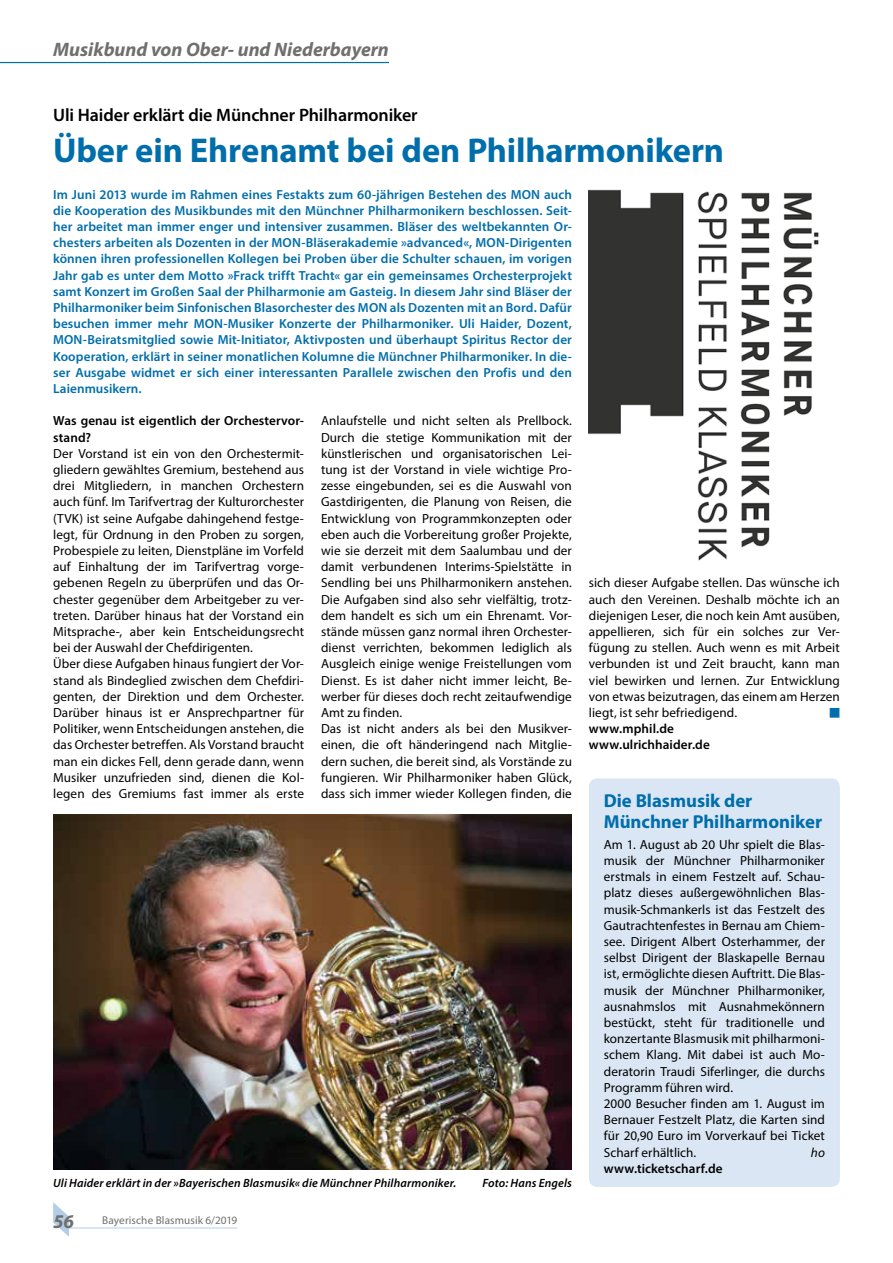
<style>
.page{position:relative;width:893px;height:1263px;background:#fff}
.page>*{position:absolute;margin:0;border:0;box-sizing:border-box;transform-origin:0 0}
.t1{font:700 34.5px "Myriad Pro";letter-spacing:-.005em;color:#006eab}
.t2{font:italic 700 19.5px "Myriad Pro";color:#6f6f6e}
.t3{font:700 18.75px/21px "Myriad Pro";color:#006eab}
.t4{font:600 18px "Myriad Pro";letter-spacing:-.005em;color:#000}
.t5{font:13.2px/16.2px "Myriad Pro";letter-spacing:.005em;color:#000}
.t6{font:600 13.2px/16.2px "Myriad Pro";letter-spacing:.01em;color:#006eab;text-align:justify}
.t7{font:600 13.2px/16.2px "Myriad Pro";letter-spacing:.005em;color:#000}
.t8{font:italic 13.2px "Myriad Pro";color:#000}
.t9{font:italic 600 12px "Myriad Pro";letter-spacing:.01em;color:#000}
.t10{font:11.25px "Myriad Pro";letter-spacing:.005em;color:#6f6f6e}
.t11{font:10.5px "Zapf Dingbats IT Cby BT";color:#006eab}
</style>
<div class="page">
<hr style="left:66px;top:1227px;width:171px;height:1px;background:#b4cde7">
<svg style="left:53px;top:1202px;width:16px;height:35px"></svg>
<hr style="left:0;top:62px;width:389px;height:1px;background:#006eab">
<img style="left:53px;top:814px;width:519px;height:355px">
<img style="left:589px;top:189px;width:230px;height:372px">
<div style="left:589px;top:778px;width:251px;height:409px;background:#dae6f3;border-radius:9px"></div>
<h2 class="t2" style="left:53px;top:36px;width:337px">Musikbund von Ober- und Niederbayern</h2>
<h3 class="t4" style="left:53px;top:104px;width:366px">Uli Haider erklärt die Münchner Philharmoniker</h3>
<h1 class="t1" style="left:53px;top:128px;width:672px">Über ein Ehrenamt bei den Philharmonikern</h1>
<p class="t6" style="left:53px;top:186px;width:520px">Im Juni 2013 wurde im Rahmen eines Festakts zum 60-jährigen Bestehen des MON auch die Kooperation des Musikbundes mit den Münchner Philharmonikern beschlossen. Seit&shy;her arbeitet man immer enger und intensiver zusammen. Bläser des weltbekannten Or&shy;chesters arbeiten als Dozenten in der MON-Bläserakademie »advanced«, MON-Dirigenten können ihren professionellen Kollegen bei Proben über die Schulter schauen, im vorigen Jahr gab es unter dem Motto »Frack trifft Tracht« gar ein gemeinsames Orchesterprojekt samt Konzert im Großen Saal der Philharmonie am Gasteig. In diesem Jahr sind Bläser der Philharmoniker beim Sinfonischen Blasorchester des MON als Dozenten mit an Bord. Dafür besuchen immer mehr MON-Musiker Konzerte der Philharmoniker. Uli Haider, Dozent, MON-Beiratsmitglied sowie Mit-Initiator, Aktivposten und überhaupt Spiritus Rector der Kooperation, erklärt in seiner monatlichen Kolumne die Münchner Philharmoniker. In die&shy;ser Ausgabe widmet er sich einer interessanten Parallele zwischen den Profis und den Laienmusikern.</p>
<p class="t5" style="left:321px;top:413px;width:252px">Anlaufstelle und nicht selten als Prellbock.<br>Durch die stetige Kommunikation mit der künstlerischen und organisatorischen Lei&shy;tung ist der Vorstand in viele wichtige Pro&shy;zesse eingebunden, sei es die Auswahl von Gastdirigenten, die Planung von Reisen, die Entwicklung von Programmkonzepten oder eben auch die Vorbereitung großer Projekte, wie sie derzeit mit dem Saalumbau und der damit verbundenen Interims-Spielstätte in Sendling bei uns Philharmonikern anstehen.<br>Die Aufgaben sind also sehr vielfältig, trotz&shy;dem handelt es sich um ein Ehrenamt. Vor&shy;stände müssen ganz normal ihren Orchester&shy;dienst verrichten, bekommen lediglich als Ausgleich einige wenige Freistellungen vom Dienst. Es ist daher nicht immer leicht, Be&shy;werber für dieses doch recht zeitaufwendige Amt zu finden.<br>Das ist nicht anders als bei den Musikver&shy;einen, die oft händeringend nach Mitglie&shy;dern suchen, die bereit sind, als Vorstände zu fungieren. Wir Philharmoniker haben Glück, dass sich immer wieder Kollegen finden, die</p>
<p class="t7" style="left:53px;top:412px;width:252px">Was genau ist eigentlich der Orchestervor&shy;stand?</p>
<p class="t5" style="left:53px;top:445px;width:252px">Der Vorstand ist ein von den Orchestermit&shy;gliedern gewähltes Gremium, bestehend aus drei Mitgliedern, in manchen Orchestern auch fünf. Im Tarifvertrag der Kulturorchester (TVK) ist seine Aufgabe dahingehend festge&shy;legt, für Ordnung in den Proben zu sorgen, Probespiele zu leiten, Dienstpläne im Vorfeld auf Einhaltung der im Tarifvertrag vorge&shy;gebenen Regeln zu überprüfen und das Or&shy;chester gegenüber dem Arbeitgeber zu ver&shy;treten. Darüber hinaus hat der Vorstand ein Mitsprache-, aber kein Entscheidungsrecht bei der Auswahl der Chefdirigenten.<br>Über diese Aufgaben hinaus fungiert der Vor&shy;stand als Bindeglied zwischen dem Chefdiri&shy;genten, der Direktion und dem Orchester.<br>Darüber hinaus ist er Ansprechpartner für Politiker, wenn Entscheidungen anstehen, die das Orchester betreffen. Als Vorstand braucht man ein dickes Fell, denn gerade dann, wenn Musiker unzufrieden sind, dienen die Kol&shy;legen des Gremiums fast immer als erste</p>
<p class="t5" style="left:589px;top:575px;width:252px;text-align:justify">sich dieser Aufgabe stellen. Das wünsche ich auch den Vereinen. Deshalb möchte ich an diejenigen Leser, die noch kein Amt ausüben, appellieren, sich für ein solches zur Ver&shy;fügung zu stellen. Auch wenn es mit Arbeit verbunden ist und Zeit braucht, kann man viel bewirken und lernen. Zur Entwicklung von etwas beizutragen, das einem am Herzen liegt, ist sehr befriedigend.</p>
<p class="t11" style="left:829px;top:707px;width:12px">■</p>
<p class="t7" style="left:589px;top:720px;width:122px">www.mphil.de www.ulrichhaider.de</p>
<h3 class="t3" style="left:604px;top:790px;width:220px">Die Blasmusik der<br>Münchner Philharmoniker</h3>
<p class="t5" style="left:604px;top:836px;width:223px">Am 1. August ab 20 Uhr spielt die Blas&shy;musik der Münchner Philharmoniker erstmals in einem Festzelt auf. Schau&shy;platz dieses außergewöhnlichen Blas&shy;musik-Schmankerls ist das Festzelt des Gautrachtenfestes in Bernau am Chiem&shy;see. Dirigent Albert Osterhammer, der selbst Dirigent der Blaskapelle Bernau ist, ermöglichte diesen Auftritt. Die Blas&shy;musik der Münchner Philharmoniker, ausnahmslos mit Ausnahmekönnern bestückt, steht für traditionelle und konzertante Blasmusik mit philharmoni&shy;schem Klang. Mit dabei ist auch Mo&shy;deratorin Traudi Siferlinger, die durchs Programm führen wird.<br>2000 Besucher finden am 1. August im Bernauer Festzelt Platz, die Karten sind für 20,90 Euro im Vorverkauf bei Ticket Scharf erhältlich.</p>
<p class="t8" style="left:811px;top:1144px;width:15px">ho</p>
<p class="t9" style="left:53px;top:1175px;width:405px">Uli Haider erklärt in der »Bayerischen Blasmusik« die Münchner Philharmoniker.</p>
<p class="t9" style="left:482px;top:1175px;width:91px">Foto: Hans Engels</p>
<h2 class="t2" style="left:53px;top:1208px;width:22px">56</h2>
<p class="t10" style="left:102px;top:1213px;width:137px">Bayerische Blasmusik 6/2019</p>
<p class="t7" style="left:604px;top:1160px;width:120px">www.ticketscharf.de</p>
</div>
